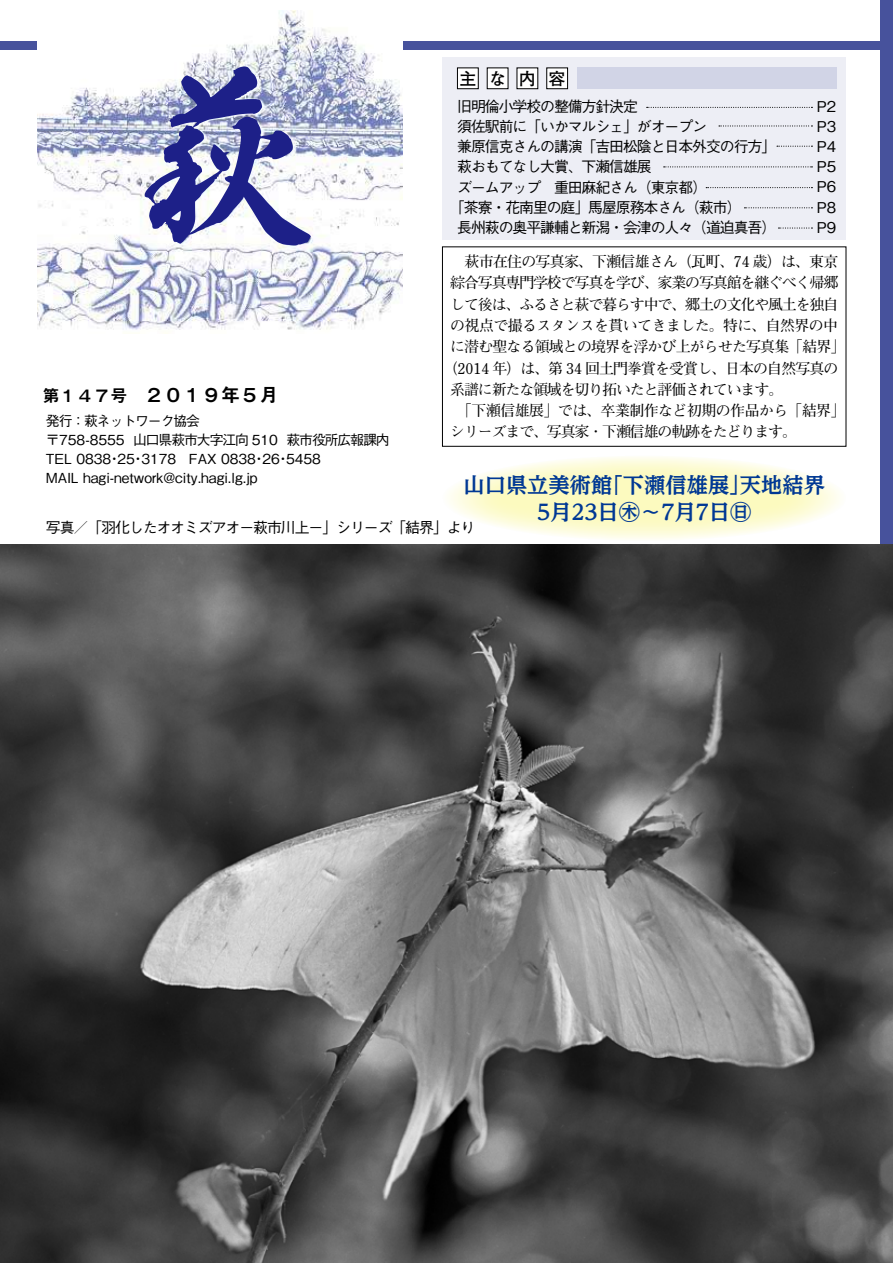
<style>
.page{position:relative;width:893px;height:1263px;background:#fff}
.page>*{position:absolute;margin:0;border:0;box-sizing:border-box;transform-origin:0 0}
.t1{font:700 21.3px/27.6px "Reim Yfoz Pro";color:#003894}
.t2{font:19.2px "Midashi Go Pro MB31";color:#000}
.t3{font:16.95px "Midashi Go Pro MB31";color:#000}
.t4{font:700 16.95px "Futo Go B101 Pro";color:#000}
.t5{font:700 14.85px "Futo Min A101 Pro";letter-spacing:-.055em;color:#000}
.t6{font:500 14.85px/20.2px "Gothic BBB Pro";letter-spacing:-.07em;color:#000;text-align:justify}
.t7{font:700 14.85px "Futo Min A101 Pro";letter-spacing:-.03em;color:#000}
.t8{font:700 14.85px "Futo Min A101 Pro";letter-spacing:-.035em;color:#000}
.t9{font:500 13.8px/19.2px "Gothic BBB Pro";color:#000}
.t10{font:500 13.8px "Gothic BBB Pro";letter-spacing:-.075em;color:#000}
</style>
<div class="page">
<div style="left:442px;top:57px;width:404px;height:183px;background:#edeef5"></div>
<svg style="left:442px;top:456px;width:404px;height:85px;background:#fcfbd0"></svg>
<div style="left:0;top:41px;width:893px;height:9px;background:#47529c"></div>
<img style="left:37px;top:10px;width:365px;height:323px">
<svg style="left:145px;top:66px;width:166px;height:179px"></svg>
<div style="left:457px;top:68px;width:21px;height:21px;background:#fff"></div>
<div style="left:457px;top:68px;width:21px;height:21px;border:1px solid #000"></div>
<div style="left:487px;top:68px;width:21px;height:21px;background:#fff"></div>
<div style="left:487px;top:68px;width:21px;height:21px;border:1px solid #000"></div>
<div style="left:517px;top:68px;width:21px;height:21px;background:#fff"></div>
<div style="left:517px;top:68px;width:21px;height:21px;border:1px solid #000"></div>
<div style="left:547px;top:68px;width:21px;height:21px;background:#fff"></div>
<div style="left:546px;top:68px;width:22px;height:21px;border:1px solid #000"></div>
<svg style="left:777px;top:146px;width:35px;height:1px"></svg>
<svg style="left:719px;top:125px;width:93px;height:1px"></svg>
<svg style="left:647px;top:107px;width:165px;height:1px"></svg>
<svg style="left:664px;top:166px;width:148px;height:1px"></svg>
<svg style="left:706px;top:187px;width:106px;height:1px"></svg>
<svg style="left:744px;top:207px;width:68px;height:1px"></svg>
<svg style="left:778px;top:227px;width:34px;height:2px"></svg>
<div style="left:577px;top:68px;width:259px;height:21px;background:#d1d4e6"></div>
<div style="left:880px;top:0;width:13px;height:625px;background:#47529c"></div>
<img style="left:0;top:544px;width:893px;height:719px">
<p class="t2" style="left:145px;top:379px;width:135px">２０１９年５月</p>
<p class="t3" style="left:43px;top:382px;width:87px">第１４７号</p>
<p class="t10" style="left:46px;top:409px;width:156px">発行：萩ネットワーク協会</p>
<p class="t9" style="left:46px;top:428px;width:80px">〒758-8555</p>
<p class="t10" style="left:133px;top:429px;width:146px">山口県萩市大字江向 510</p>
<p class="t10" style="left:286px;top:429px;width:105px">萩市役所広報課内</p>
<p class="t4" style="left:459px;top:65px;width:19px">主</p>
<p class="t4" style="left:489px;top:65px;width:19px">な</p>
<p class="t4" style="left:519px;top:65px;width:19px">内</p>
<p class="t4" style="left:549px;top:65px;width:19px">容</p>
<p class="t6" style="left:457px;top:94px;width:182px">旧明倫小学校の整備方針決定</p>
<p class="t6" style="left:457px;top:114px;width:251px">須佐駅前に「いかマルシェ」がオープン</p>
<p class="t6" style="left:457px;top:135px;width:321px">兼原信克さんの講演「吉田松陰と日本外交の行方「</p>
<p class="t6" style="left:457px;top:155px;width:196px">萩おもてなし大賞、下瀬信雄展</p>
<p class="t6" style="left:457px;top:175px;width:252px">ズームアップ　重田麻紀さん（東京都(</p>
<p class="t6" style="left:450px;top:195px;width:293px">「茶寮・花南里の庭」馬屋原務本さん（萩市(</p>
<p class="t6" style="left:457px;top:215px;width:321px">長州萩の奥平謙輔と新潟・会津の人々（道迫真吾(</p>
<p class="t6" style="left:817px;top:94px;width:21px">P2<br>P3<br>P4<br>P5<br>P6<br>P8<br>P9</p>
<p class="t5" style="left:450px;top:250px;width:390px">　萩市在住の写真家、下瀬信雄さん（瓦町、74 歳）は、東京</p>
<p class="t5" style="left:450px;top:271px;width:390px">綜合写真専門学校で写真を学び、家業の写真館を継ぐべく帰郷</p>
<p class="t5" style="left:450px;top:293px;width:390px">して後は、ふるさと萩で暮らす中で、郷土の文化や風土を独自</p>
<p class="t8" style="left:450px;top:314px;width:389px">の視点で撮るスタンスを貫いてきました。特に、自然界の中</p>
<p class="t5" style="left:450px;top:335px;width:397px">に潜む聖なる領域との境界を浮かび上がらせた写真集「結界「</p>
<p class="t5" style="left:443px;top:356px;width:397px">（2014 年）は、第 34 回土門拳賞を受賞し、日本の自然写真の</p>
<p class="t5" style="left:450px;top:378px;width:335px">系譜に新たな領域を切り拓いたと評価されています。</p>
<p class="t7" style="left:450px;top:399px;width:397px">　「下瀬信雄展」では、卒業制作など初期の作品から「結界「</p>
<p class="t5" style="left:450px;top:420px;width:348px">シリーズまで、写真家・下瀬信雄の軌跡をたどります。</p>
<p class="t9" style="left:46px;top:447px;width:213px">TEL 0838<br>MAIL hagi-network@city.hagi l g. j p.</p>
<p class="t9" style="left:118px;top:447px;width:19px">25</p>
<p class="t9" style="left:141px;top:447px;width:116px">3178　FAX 0838</p>
<p class="t9" style="left:262px;top:447px;width:19px">26</p>
<p class="t9" style="left:286px;top:447px;width:36px">5458</p>
<p class="t9" style="left:107px;top:447px;width:15px">・</p>
<p class="t9" style="left:131px;top:447px;width:15px">・</p>
<p class="t9" style="left:252px;top:447px;width:15px">・</p>
<p class="t9" style="left:276px;top:447px;width:15px">・</p>
<h1 class="t1" style="left:740px;top:470px;width:87px">天地結界</h1>
<h1 class="t1" style="left:602px;top:470px;width:150px">「下瀬信雄展」</h1>
<h1 class="t1" style="left:537px;top:470px;width:216px;text-indent:-74px">山口県立美術館<br>5月23日㊍～7月7日㊐</h1>
<p class="t6" style="left:46px;top:515px;width:431px">写真／「羽化したオオミズアオ－萩市川上－」シリーズ「結界」より</p>
</div>
